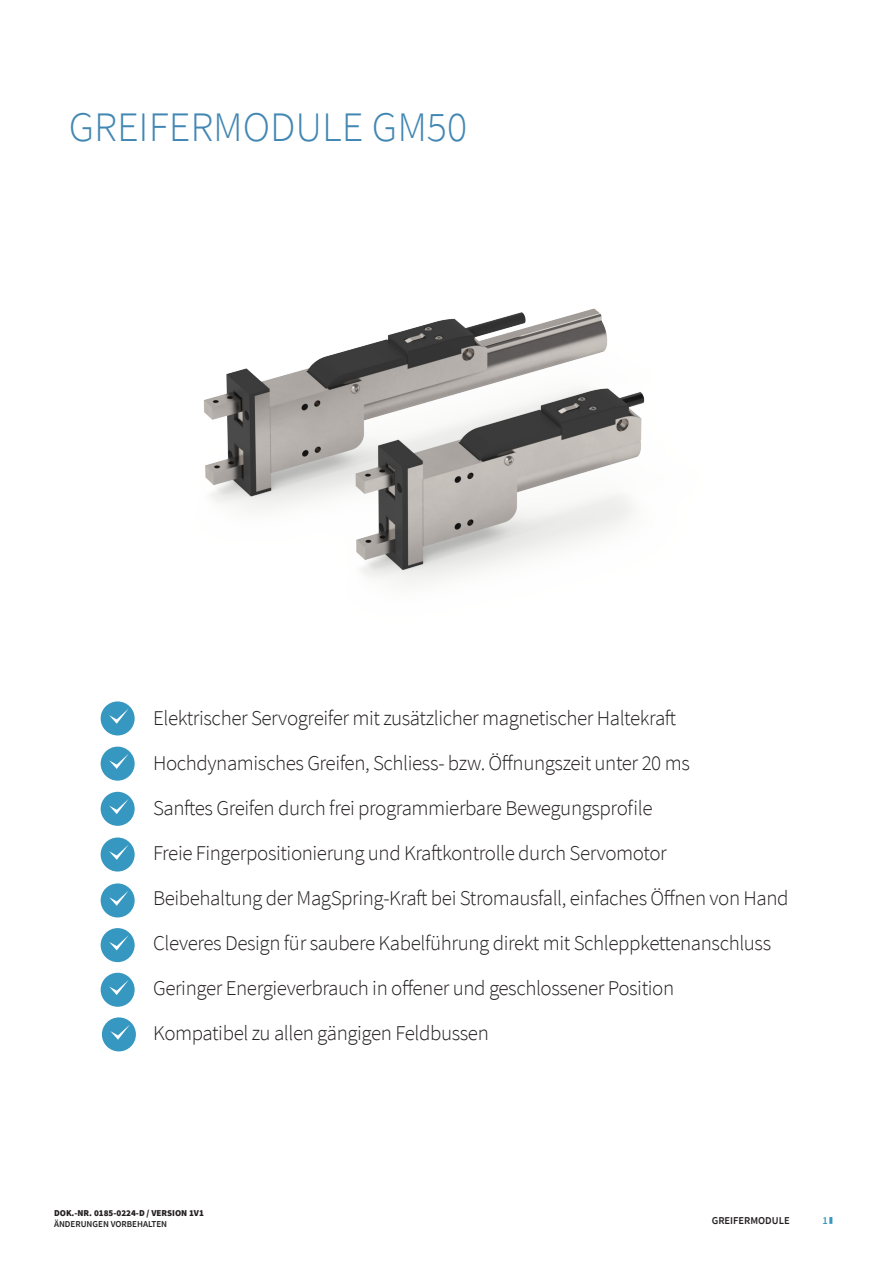
<style>
.page{position:relative;width:893px;height:1263px;background:#fff}
.page>*{position:absolute;margin:0;border:0;box-sizing:border-box;transform-origin:0 0}
.Untertitel_D_2019{font:300 42px "Source Sans Pro";color:#4287b3}
.t1{font:300 21px "Source Sans Pro";letter-spacing:-.02em;color:#231f20}
.t2{font:600 10.5px "Source Sans Pro";color:#231f20}
.t3{font:600 10.5px "Source Sans Pro";color:#3697c0}
.t4{font:900 9px "Source Sans Pro";color:#231f20}
.t5{font:600 9px "Source Sans Pro";color:#231f20}
</style>
<div class="page">
<svg style="left:829px;top:1217px;width:3px;height:7px"></svg>
<div style="left:101px;top:701px;width:34px;height:34px;background:#3697c0;border-radius:50%"></div>
<div style="left:101px;top:747px;width:34px;height:34px;background:#3697c0;border-radius:50%"></div>
<div style="left:101px;top:792px;width:34px;height:34px;background:#3697c0;border-radius:50%"></div>
<div style="left:101px;top:837px;width:34px;height:34px;background:#3697c0;border-radius:50%"></div>
<div style="left:101px;top:883px;width:34px;height:34px;background:#3697c0;border-radius:50%"></div>
<svg style="left:109px;top:709px;width:19px;height:15px"></svg>
<svg style="left:109px;top:754px;width:20px;height:15px"></svg>
<svg style="left:109px;top:799px;width:20px;height:15px"></svg>
<svg style="left:109px;top:845px;width:20px;height:15px"></svg>
<svg style="left:109px;top:891px;width:19px;height:15px"></svg>
<div style="left:101px;top:928px;width:34px;height:34px;background:#3697c0;border-radius:50%"></div>
<svg style="left:109px;top:935px;width:20px;height:15px"></svg>
<div style="left:101px;top:973px;width:34px;height:34px;background:#3697c0;border-radius:50%"></div>
<svg style="left:109px;top:980px;width:20px;height:15px"></svg>
<img style="left:204px;top:308px;width:441px;height:275px">
<div style="left:102px;top:1017px;width:34px;height:34px;background:#3697c0;border-radius:50%"></div>
<svg style="left:110px;top:1025px;width:20px;height:15px"></svg>
<p class="Untertitel_D_2019" style="left:69px;top:101px;width:400px">GREIFERMODULE GM50</p>
<p class="t1" style="left:153px;top:705px;width:525px">Elektrischer Servogreifer mit zusätzlicher magnetischer Haltekraft</p>
<p class="t1" style="left:153px;top:750px;width:538px">Hochdynamisches Greifen, Schliess- bzw. Öffnungszeit unter 20 ms</p>
<p class="t1" style="left:153px;top:795px;width:501px">Sanftes Greifen durch frei programmierbare Bewegungsprofile</p>
<p class="t1" style="left:153px;top:840px;width:515px">Freie Fingerpositionierung und Kraftkontrolle durch Servomotor</p>
<p class="t1" style="left:153px;top:885px;width:637px">Beibehaltung der MagSpring-Kraft bei Stromausfall, einfaches Öffnen von Hand</p>
<p class="t1" style="left:153px;top:930px;width:620px">Cleveres Design für saubere Kabelführung direkt mit Schleppkettenanschluss</p>
<p class="t1" style="left:153px;top:975px;width:523px">Geringer Energieverbrauch in offener und geschlossener Position</p>
<p class="t1" style="left:153px;top:1020px;width:337px">Kompatibel zu allen gängigen Feldbussen</p>
<p class="t4" style="left:54px;top:1206px;width:151px">DOK.-NR. 0185-0224-D / VERSION 1V1</p>
<p class="t5" style="left:54px;top:1217px;width:115px">ÄNDERUNGEN VORBEHALTEN</p>
<p class="t2" style="left:712px;top:1214px;width:79px">GREIFERMODULE</p>
<p class="t3" style="left:822px;top:1214px;width:7px">1</p>
</div>
